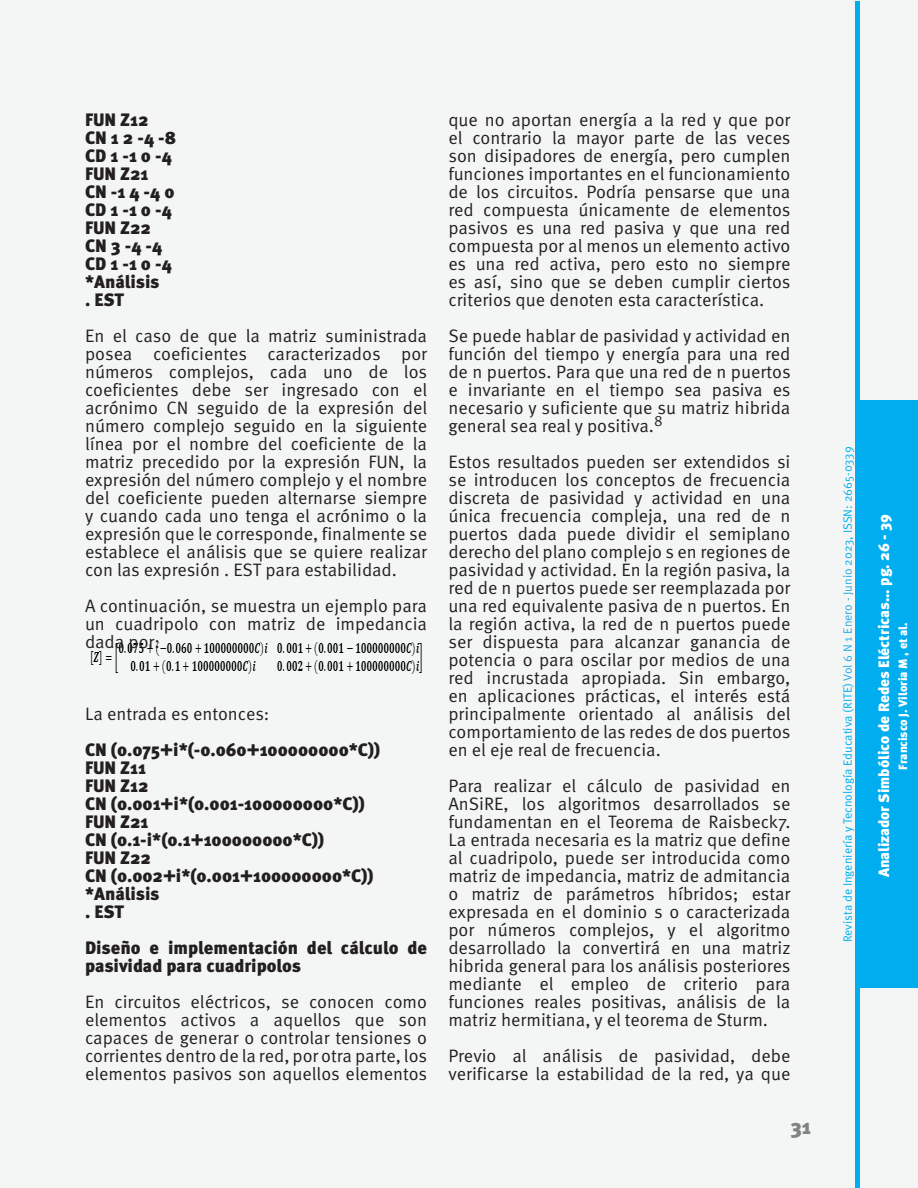
<style>
.page{position:relative;width:918px;height:1188px;background:#f4f6f6}
.page>*{position:absolute;margin:0;border:0;box-sizing:border-box;transform-origin:0 0}
.t1{font:900 21px "Meta Pro";color:#808285}
.txt{font:18px/18px "Meta Pro";color:#231f20;text-align:justify}
.txt-2{font:900 18px/18px "Meta Pro";color:#231f20}
.t2{font:900 15px "Meta Pro";color:#fff}
.t3{font:12px "Meta Pro";color:#00aeef}
.t4{font:900 12px "Meta Pro";letter-spacing:-.005em;color:#fff}
.s1{color:#29abe2}
</style>
<div class="page">
<div style="left:859px;top:400px;width:59px;height:588px;background:#00aeef"></div>
<hr style="left:855px;top:2px;width:4px;height:1186px;background:#00aeef">
<img style="left:90px;top:642px;width:332px;height:32px">
<p class="txt-2" style="left:85px;top:111px;width:65px">FUN Z12</p>
<p class="txt-2" style="left:85px;top:129px;width:93px">CN 1 2 -4 -8</p>
<p class="txt-2" style="left:85px;top:147px;width:88px">CD 1 -1 0 -4</p>
<p class="txt-2" style="left:85px;top:165px;width:65px">FUN Z21</p>
<p class="txt-2" style="left:85px;top:183px;width:91px">CN -1 4 -4 0</p>
<p class="txt-2" style="left:85px;top:201px;width:88px">CD 1 -1 0 -4</p>
<p class="txt-2" style="left:85px;top:219px;width:68px">FUN Z22</p>
<p class="txt-2" style="left:85px;top:237px;width:79px">CN 3 -4 -4</p>
<p class="txt-2" style="left:85px;top:255px;width:88px">CD 1 -1 0 -4</p>
<p class="txt-2" style="left:85px;top:273px;width:76px">*Análisis</p>
<p class="txt-2" style="left:85px;top:291px;width:40px">. EST</p>
<p class="txt" style="left:85px;top:327px;width:344px">En el caso de que la matriz suministrada posea coeficientes caracterizados por números complejos, cada uno de los coeficientes debe ser ingresado con el acrónimo CN seguido de la expresión del número complejo seguido en la siguiente línea por el nombre del coeficiente de la matriz precedido por la expresión FUN, la expresión del número complejo y el nombre del coeficiente pueden alternarse siempre y cuando cada uno tenga el acrónimo o la expresión que le corresponde, finalmente se establece el análisis que se quiere realizar con las expresión . EST para estabilidad.</p>
<p class="txt" style="left:85px;top:597px;width:344px">A continuación, se muestra un ejemplo para un cuadripolo con matriz de impedancia dada por:</p>
<p class="txt" style="left:85px;top:705px;width:186px">La entrada es entonces:</p>
<p class="txt-2" style="left:85px;top:741px;width:297px">CN (0.075+i*(-0.060+100000000*C))</p>
<p class="txt-2" style="left:85px;top:759px;width:62px">FUN Z11</p>
<p class="txt-2" style="left:85px;top:777px;width:65px">FUN Z12</p>
<p class="txt-2" style="left:85px;top:795px;width:281px">CN (0.001+i*(0.001-100000000*C))</p>
<p class="txt-2" style="left:85px;top:813px;width:65px">FUN Z21</p>
<p class="txt-2" style="left:85px;top:831px;width:241px">CN (0.1-i*(0.1+100000000*C))</p>
<p class="txt-2" style="left:85px;top:849px;width:68px">FUN Z22</p>
<p class="txt-2" style="left:85px;top:867px;width:290px">CN (0.002+i*(0.001+100000000*C))</p>
<p class="txt-2" style="left:85px;top:885px;width:76px">*Análisis</p>
<p class="txt-2" style="left:85px;top:903px;width:40px">. EST</p>
<p class="txt-2" style="left:85px;top:939px;width:344px">Diseño e implementación del cálculo de pasividad para cuadripolos</p>
<p class="txt" style="left:85px;top:993px;width:344px">En circuitos eléctricos, se conocen como elementos activos a aquellos que son capaces de generar o controlar tensiones o corrientes dentro de la red, por otra parte, los elementos pasivos son aquellos elementos</p>
<p class="txt" style="left:448px;top:111px;width:344px">que no aportan energía a la red y que por el contrario la mayor parte de las veces son disipadores de energía, pero cumplen funciones importantes en el funcionamiento de los circuitos. Podría pensarse que una red compuesta únicamente de elementos pasivos es una red pasiva y que una red compuesta por al menos un elemento activo es una red activa, pero esto no siempre es así, sino que se deben cumplir ciertos criterios que denoten esta característica.</p>
<p class="txt" style="left:448px;top:327px;width:344px">Se puede hablar de pasividad y actividad en función del tiempo y energía para una red de n puertos. Para que una red de n puertos e invariante en el tiempo sea pasiva es necesario y suficiente que su matriz hibrida general sea real y positiva.<sup>8</sup></p>
<p class="txt" style="left:448px;top:453px;width:344px">Estos resultados pueden ser extendidos si se introducen los conceptos de frecuencia discreta de pasividad y actividad en una única frecuencia compleja, una red de n puertos dada puede dividir el semiplano derecho del plano complejo s en regiones de pasividad y actividad. En la región pasiva, la red de n puertos puede ser reemplazada por una red equivalente pasiva de n puertos. En la región activa, la red de n puertos puede ser dispuesta para alcanzar ganancia de potencia o para oscilar por medios de una red incrustada apropiada. Sin embargo, en aplicaciones prácticas, el interés está principalmente orientado al análisis del comportamiento de las redes de dos puertos en el eje real de frecuencia.</p>
<p class="txt" style="left:448px;top:777px;width:344px">Para realizar el cálculo de pasividad en AnSiRE, los algoritmos desarrollados se fundamentan en el Teorema de Raisbeck7.<br>La entrada necesaria es la matriz que define al cuadripolo, puede ser introducida como matriz de impedancia, matriz de admitancia o matriz de parámetros híbridos; estar expresada en el dominio s o caracterizada por números complejos, y el algoritmo desarrollado la convertirá en una matriz hibrida general para los análisis posteriores mediante el empleo de criterio para funciones reales positivas, análisis de la matriz hermitiana, y el teorema de Sturm.</p>
<p class="txt" style="left:448px;top:1047px;width:344px">Previo al análisis de pasividad, debe verificarse la estabilidad de la red, ya que</p>
<p class="t1" style="left:790px;top:1113px;width:22px">31</p>
<p class="t3" style="left:840px;top:942px;width:497px;rotate:-90deg">Revista de Ingeniería y Tecnología Educativa (RITE) <span class="s1">Vol 6 N 1 Enero - Junio</span> 2023, ISSN: 2665-0339</p>
<p class="t2" style="left:875px;top:877px;width:365px;rotate:-90deg">Analizador Simbólico de Redes Eléctricas... pg. 26 - 39</p>
<p class="t4" style="left:895px;top:770px;width:149px;rotate:-90deg">Francisco J. Viloria M , et al.</p>
</div>
